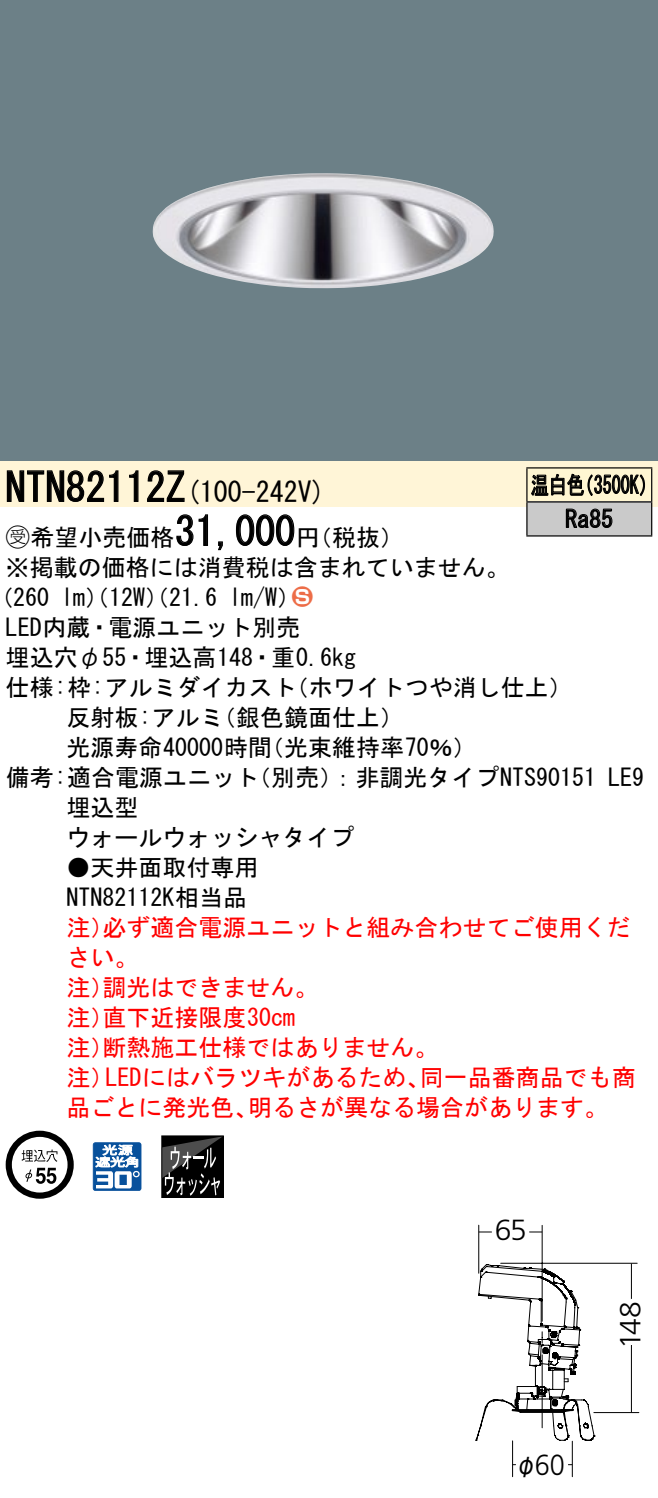
<style>
.page{position:relative;width:658px;height:1498px;background:#fff}
.page>*{position:absolute;margin:0;border:0;box-sizing:border-box;transform-origin:0 0}
.t1{font:40px "MS Gothic";color:#000}
.t2{font:300 29.2px "Frutiger LT Std";letter-spacing:-.025em;color:#000}
.t3{font:300 29.2px "Frutiger LT Std";letter-spacing:-.025em;color:#000;scale:.93 1}
.t4{font:28px "MS Gothic";color:#000}
.t5{font:24px/30px "MS Gothic";color:#000}
.t6{font:24px/30px "MS Gothic";color:#f00}
.t7{font:24px/34px "MS Gothic";color:#000;scale:.75 1}
.t8{font:24px "Ford Classification 1";color:#ed6d48}
.t9{font:24px "Gothic MB101 Pro Regular 90 pv RKSJ H";color:#000;scale:.9 1}
.s1{font-size:40px}
.s2{font-family:"Ford Classification 1"}
.s3{color:#fff}
</style>
<div class="page">
<div style="left:0;top:0;width:658px;height:462px;background:#6c8087"></div>
<img style="left:153px;top:173px;width:341px;height:115px">
<div style="left:0;top:462px;width:658px;height:45px;background:#fff5d7"></div>
<svg style="left:6px;top:470px;width:113px;height:32px"></svg>
<svg style="left:129px;top:470px;width:10px;height:32px"></svg>
<svg style="left:147px;top:470px;width:38px;height:32px"></svg>
<svg style="left:176px;top:514px;width:32px;height:32px"></svg>
<svg style="left:218px;top:541px;width:5px;height:10px"></svg>
<svg style="left:236px;top:514px;width:59px;height:32px"></svg>
<svg style="left:6px;top:1131px;width:68px;height:68px"></svg>
<svg style="left:93px;top:1142px;width:48px;height:49px"></svg>
<div style="left:161px;top:1135px;width:63px;height:63px;border:1px solid #000"></div>
<svg style="left:162px;top:1136px;width:61px;height:60px;background:#303030"></svg>
<div style="left:527px;top:468px;width:124px;height:34px;background:#fff6d2"></div>
<div style="left:527px;top:502px;width:124px;height:34px;background:#cacaca"></div>
<hr style="left:526px;top:467px;width:126px;height:2px;background:#000">
<hr style="left:526px;top:468px;width:1px;height:33px;background:#000">
<hr style="left:651px;top:468px;width:1px;height:33px;background:#000">
<hr style="left:526px;top:501px;width:126px;height:2px;background:#000">
<hr style="left:526px;top:502px;width:1px;height:33px;background:#000">
<hr style="left:651px;top:502px;width:1px;height:33px;background:#000">
<hr style="left:526px;top:535px;width:126px;height:2px;background:#000">
<svg style="left:531px;top:473px;width:114px;height:23px"></svg>
<svg style="left:565px;top:508px;width:47px;height:20px"></svg>
<hr style="left:500px;top:1262px;width:137px;height:2px;background:#000">
<hr style="left:594px;top:1412px;width:45px;height:1px;background:#000">
<hr style="left:630px;top:1263px;width:2px;height:149px;background:#000">
<svg style="left:630px;top:1287px;width:2px;height:71px"></svg>
<svg style="left:475px;top:1224px;width:120px;height:254px"></svg>
<h1 class="t1" style="left:6px;top:467px;width:162px">NTN82112</h1>
<p class="t4" style="left:166px;top:478px;width:161px">(<span class="s1">Z</span> 100-242 (V</p>
<p class="t7" style="left:565px;top:468px;width:65px;text-indent:-34px">温白色<br>Ra85</p>
<p class="t7" style="left:575px;top:468px;width:109px">（3500 (K</p>
<h1 class="t1" style="left:175px;top:511px;width:121px">31,000</h1>
<p class="t5" style="left:6px;top:522px;width:505px"><span class="s2">B</span>希望小売価格<br>※掲載の価格には消費税は含まれていません。</p>
<p class="t8" style="left:292px;top:585px;width:22px">2<span class="s3">3</span></p>
<p class="t5" style="left:296px;top:522px;width:109px">（円税抜(</p>
<p class="t5" style="left:229px;top:582px;width:73px">l m (W/</p>
<p class="t5" style="left:-11px;top:582px;width:62px">（260</p>
<p class="t5" style="left:6px;top:612px;width:296px">LED内蔵・電源ユニット別売</p>
<p class="t5" style="left:6px;top:642px;width:352px">埋込穴φ55・埋込高148・重0.6kg</p>
<p class="t5" style="left:285px;top:672px;width:290px">（ホワイトつや消し仕上(</p>
<p class="t5" style="left:61px;top:582px;width:158px">lm）（12 ）（W 21.6</p>
<p class="t5" style="left:212px;top:672px;width:194px;text-indent:-206px">仕様枠: :アルミダイカスト<br>（銀色鏡面仕上(</p>
<p class="t5" style="left:66px;top:702px;width:159px">反射板:アルミ</p>
<p class="t5" style="left:66px;top:732px;width:207px">光源寿命40000時間</p>
<p class="t5" style="left:260px;top:732px;width:218px">（光束維持率70％(</p>
<p class="t5" style="left:247px;top:762px;width:350px">（別売：）非調光タイプNTS90151</p>
<p class="t5" style="left:66px;top:762px;width:289px;text-indent:-61px">備考:適合電源ユニット<br>埋込型<br>ウォールウォッシャタイプ</p>
<p class="t5" style="left:66px;top:852px;width:193px">●天井面取付専用<br>NTN82112K相当品</p>
<p class="t6" style="left:102px;top:912px;width:529px">必ず適合電源ユニットと組み合わせてご使用くだ</p>
<p class="t5" style="left:608px;top:762px;width:37px">LE9</p>
<p class="t6" style="left:66px;top:912px;width:49px">注）</p>
<p class="t6" style="left:66px;top:942px;width:73px">さい。</p>
<p class="t6" style="left:102px;top:972px;width:217px">調光はできません。</p>
<p class="t6" style="left:102px;top:972px;width:194px;text-indent:-36px">注）<br>直下近接限度30cm</p>
<p class="t6" style="left:102px;top:1002px;width:337px;text-indent:-36px">注）<br>断熱施工仕様ではありません。</p>
<p class="t6" style="left:66px;top:1032px;width:49px">注）</p>
<p class="t6" style="left:66px;top:1062px;width:49px">注）</p>
<p class="t6" style="left:105px;top:1062px;width:326px">LEDにはバラツキがあるため、</p>
<p class="t6" style="left:420px;top:1062px;width:217px">同一品番商品でも商</p>
<p class="t6" style="left:66px;top:1092px;width:193px">品ごとに発光色、</p>
<p class="t6" style="left:248px;top:1092px;width:362px">明るさが異なる場合があります。</p>
<p class="t2" style="left:494px;top:1213px;width:34px">65</p>
<p class="t3" style="left:535px;top:1448px;width:34px">60</p>
<p class="t9" style="left:515px;top:1445px;width:26px">φ</p>
<p class="t2" style="left:614px;top:1349px;width:49px;rotate:-90deg">148</p>
</div>
